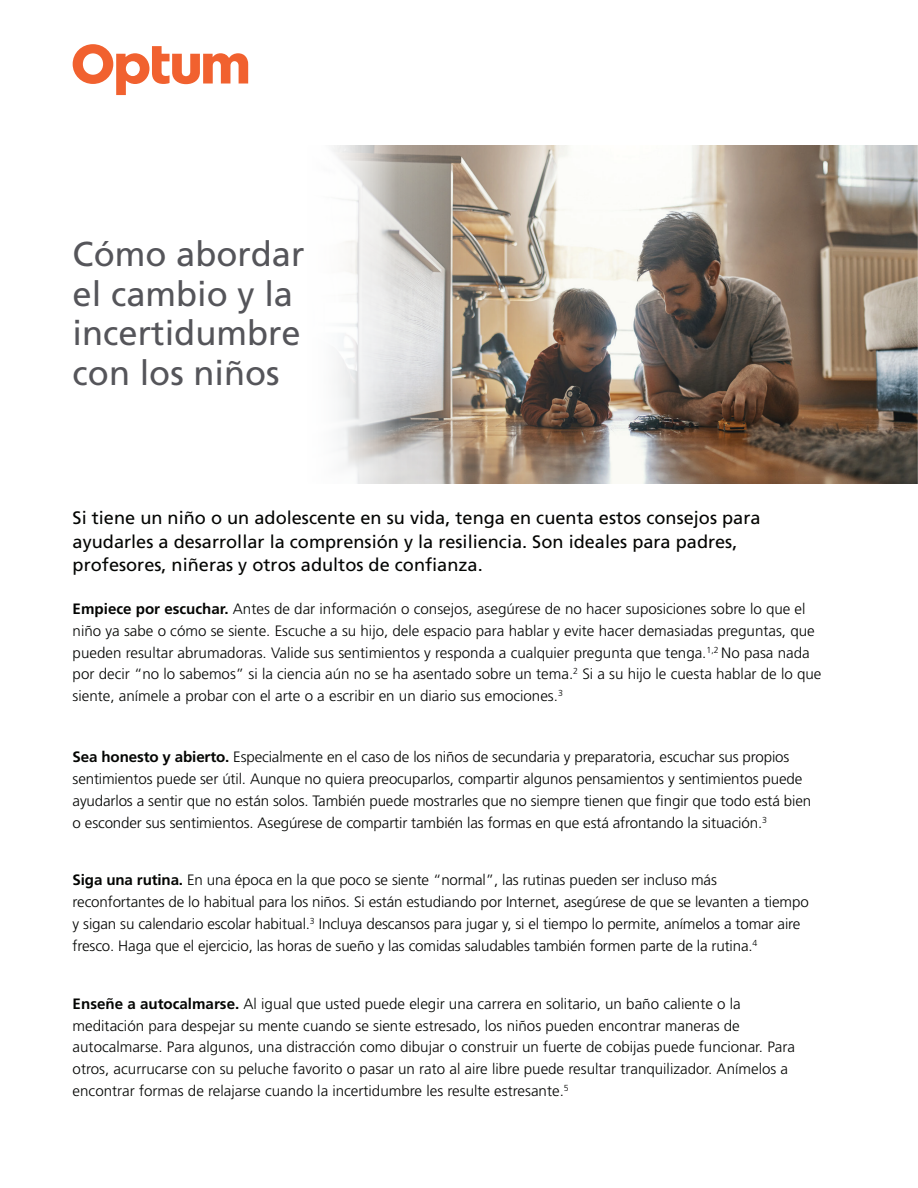
<style>
.page{position:relative;width:918px;height:1188px;background:#fff}
.page>*{position:absolute;margin:0;border:0;box-sizing:border-box;transform-origin:0 0}
.t1{font:34.5px/39.9px "Frutiger LT Std";color:#55555a}
.t2{font:18px/23.4px "Frutiger LT Std";color:#040503}
.t3{font:300 15px/21.9px "Frutiger LT Std";color:#040503}
.s1{font-weight:700}
</style>
<div class="page">
<img style="left:332px;top:145px;width:585px;height:339px">
<svg style="left:73px;top:44px;width:175px;height:51px"></svg>
<h1 class="t1" style="left:73px;top:234px;width:233px">Cómo abordar el cambio y la incertidumbre con los niños</h1>
<p class="t2" style="left:73px;top:506px;width:689px">Si tiene un niño o un adolescente en su vida, tenga en cuenta estos consejos para ayudarles a desarrollar la comprensión y la resiliencia. Son ideales para padres, profesores, niñeras y otros adultos de confianza.</p>
<p class="t3" style="left:73px;top:598px;width:750px"><span class="s1">Empiece por escuchar.</span> Antes de dar información o consejos, asegúrese de no hacer suposiciones sobre lo que el niño ya sabe o cómo se siente. Escuche a su hijo, dele espacio para hablar y evite hacer demasiadas preguntas, que pueden resultar abrumadoras. Valide sus sentimientos y responda a cualquier pregunta que tenga.<sup>1,2</sup> No pasa nada por decir “no lo sabemos” si la ciencia aún no se ha asentado sobre un tema.<sup>2</sup> Si a su hijo le cuesta hablar de lo que siente, anímele a probar con el arte o a escribir en un diario sus emociones.<sup>3</sup></p>
<p class="t3" style="left:73px;top:746px;width:740px"><span class="s1">Sea honesto y abierto.</span> Especialmente en el caso de los niños de secundaria y preparatoria, escuchar sus propios sentimientos puede ser útil. Aunque no quiera preocuparlos, compartir algunos pensamientos y sentimientos puede ayudarlos a sentir que no están solos. También puede mostrarles que no siempre tienen que fingir que todo está bien o esconder sus sentimientos. Asegúrese de compartir también las formas en que está afrontando la situación.<sup>3</sup></p>
<p class="t3" style="left:73px;top:869px;width:738px"><span class="s1">Siga una rutina.</span> En una época en la que poco se siente “normal”, las rutinas pueden ser incluso más reconfortantes de lo habitual para los niños. Si están estudiando por Internet, asegúrese de que se levanten a tiempo y sigan su calendario escolar habitual.<sup>3</sup> Incluya descansos para jugar y, si el tiempo lo permite, anímelos a tomar aire fresco. Haga que el ejercicio, las horas de sueño y las comidas saludables también formen parte de la rutina.<sup>4</sup></p>
<p class="t3" style="left:73px;top:993px;width:724px"><span class="s1">Enseñe a autocalmarse.</span> Al igual que usted puede elegir una carrera en solitario, un baño caliente o la meditación para despejar su mente cuando se siente estresado, los niños pueden encontrar maneras de autocalmarse. Para algunos, una distracción como dibujar o construir un fuerte de cobijas puede funcionar. Para otros, acurrucarse con su peluche favorito o pasar un rato al aire libre puede resultar tranquilizador. Anímelos a encontrar formas de relajarse cuando la incertidumbre les resulte estresante.<sup>5</sup></p>
</div>
